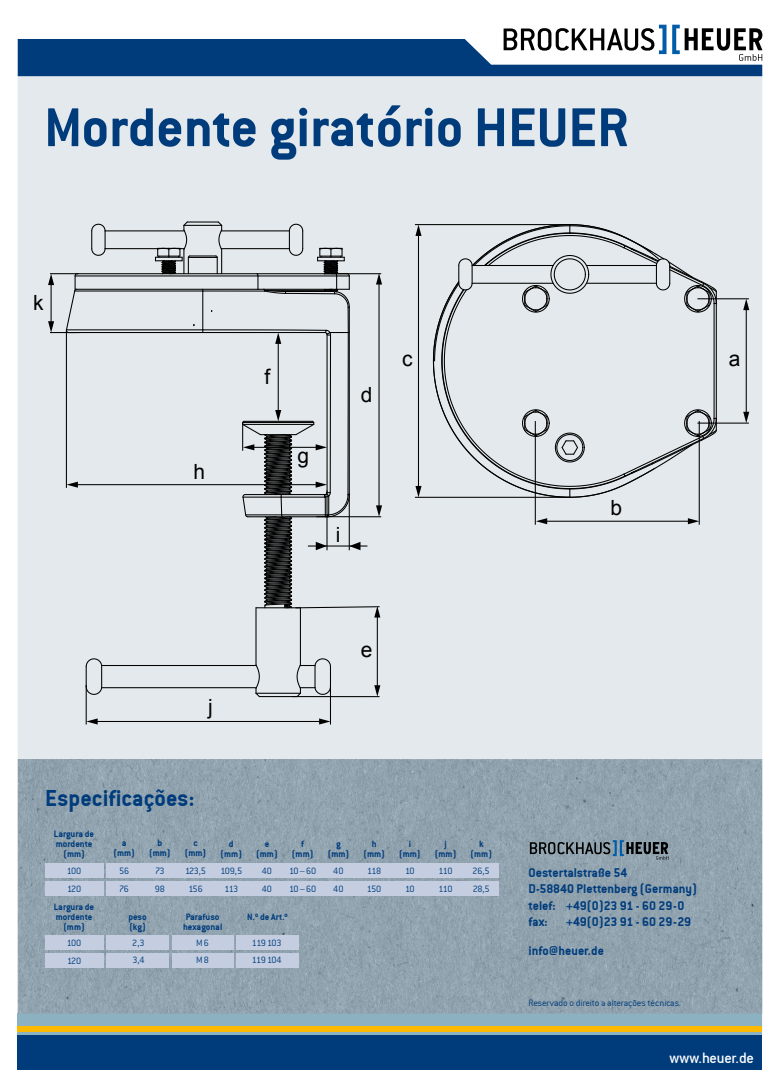
<style>
.page{position:relative;width:780px;height:1088px;background:#fff}
.page>*{position:absolute;margin:0;border:0;box-sizing:border-box;transform-origin:0 0}
.t1{font:60px "Conduit ITCTT Bold";color:#003c7c}
.t2{font:25px "Conduit ITCTT Bold";color:#003c7c}
.t3{font:20.88px "Arial";color:#000}
.t4{font:16.25px "Conduit Md ITCTT Medium";letter-spacing:-.015em;color:#fff}
.t5{font:13.75px/16.5px "Conduit ITCTT Bold";color:#003c7c}
.t6{font:10px "Conduit ITCTT Light";letter-spacing:-.02em;color:#003c7c}
.t7{font:10px/10px "Conduit ITCTT Bold";color:#003c7c;text-align:center}
</style>
<div class="page">
<div style="left:18px;top:75px;width:744px;height:957px;background:#e3e9ec"></div>
<div style="left:18px;top:1013px;width:744px;height:24px;background:#8cb2c2"></div>
<div style="left:18px;top:1026px;width:744px;height:5px;background:#fbba00"></div>
<div style="left:18px;top:1035px;width:744px;height:35px;background:#003c7c"></div>
<svg style="left:18px;top:25px;width:744px;height:51px"></svg>
<img style="left:18px;top:759px;width:744px;height:254px">
<div style="left:45px;top:935px;width:58px;height:15px;background:#c4cee0"></div>
<div style="left:106px;top:935px;width:63px;height:15px;background:#c4cee0"></div>
<div style="left:45px;top:953px;width:58px;height:15px;background:#c4cee0"></div>
<div style="left:106px;top:953px;width:63px;height:15px;background:#c4cee0"></div>
<div style="left:106px;top:881px;width:393px;height:15px;background:#c4cee0"></div>
<div style="left:45px;top:863px;width:58px;height:15px;background:#c4cee0"></div>
<div style="left:106px;top:863px;width:393px;height:15px;background:#c4cee0"></div>
<div style="left:45px;top:881px;width:58px;height:15px;background:#c4cee0"></div>
<hr style="left:102px;top:687px;width:154px;height:1px;background:#000">
<hr style="left:102px;top:665px;width:154px;height:1px;background:#000">
<hr style="left:105px;top:230px;width:79px;height:1px;background:#000">
<hr style="left:105px;top:248px;width:53px;height:1px;background:#000">
<hr style="left:69px;top:332px;width:134px;height:1px;background:#000">
<hr style="left:75px;top:290px;width:128px;height:1px;background:#000">
<hr style="left:66px;top:329px;width:137px;height:1px;background:#000">
<svg style="left:85px;top:658px;width:18px;height:37px"></svg>
<svg style="left:91px;top:223px;width:15px;height:33px"></svg>
<hr style="left:75px;top:289px;width:183px;height:1px;background:#000">
<hr style="left:77px;top:273px;width:180px;height:1px;background:#000">
<hr style="left:75px;top:275px;width:183px;height:1px;background:#000">
<svg style="left:48px;top:273px;width:33px;height:61px"></svg>
<hr style="left:86px;top:685px;width:1px;height:39px;background:#000">
<hr style="left:96px;top:721px;width:225px;height:1px;background:#000">
<svg style="left:86px;top:718px;width:12px;height:6px"></svg>
<hr style="left:66px;top:331px;width:1px;height:156px;background:#000">
<hr style="left:76px;top:484px;width:242px;height:1px;background:#000">
<svg style="left:67px;top:482px;width:11px;height:6px"></svg>
<svg style="left:155px;top:221px;width:227px;height:811px"></svg>
<svg style="left:432px;top:224px;width:285px;height:274px"></svg>
<hr style="left:415px;top:224px;width:154px;height:1px;background:#000">
<hr style="left:418px;top:234px;width:1px;height:254px;background:#000">
<svg style="left:415px;top:486px;width:6px;height:11px"></svg>
<svg style="left:415px;top:225px;width:6px;height:11px"></svg>
<hr style="left:415px;top:497px;width:154px;height:1px;background:#000">
<hr style="left:534px;top:421px;width:2px;height:103px;background:#000">
<hr style="left:545px;top:521px;width:145px;height:1px;background:#000">
<svg style="left:687px;top:518px;width:11px;height:6px"></svg>
<svg style="left:536px;top:518px;width:11px;height:6px"></svg>
<hr style="left:698px;top:421px;width:1px;height:103px;background:#000">
<hr style="left:698px;top:298px;width:50px;height:1px;background:#000">
<hr style="left:745px;top:308px;width:1px;height:106px;background:#000">
<svg style="left:743px;top:299px;width:6px;height:11px"></svg>
<svg style="left:743px;top:412px;width:6px;height:11px"></svg>
<hr style="left:698px;top:423px;width:50px;height:1px;background:#000">
<svg style="left:530px;top:840px;width:138px;height:20px;background:#677782"></svg>
<h1 class="t1" style="left:44px;top:92px;width:586px">Mordente giratório HEUER</h1>
<h3 class="t3" style="left:33px;top:289px;width:12px">k</h3>
<h3 class="t3" style="left:193px;top:458px;width:13px">h</h3>
<h3 class="t3" style="left:264px;top:362px;width:7px">f</h3>
<h3 class="t3" style="left:297px;top:442px;width:13px">g</h3>
<h3 class="t3" style="left:361px;top:381px;width:13px">d</h3>
<h3 class="t3" style="left:336px;top:521px;width:6px">i</h3>
<h3 class="t3" style="left:402px;top:345px;width:12px">c</h3>
<h3 class="t3" style="left:610px;top:494px;width:13px">b</h3>
<h3 class="t3" style="left:728px;top:345px;width:13px">a</h3>
<h3 class="t3" style="left:208px;top:693px;width:6px">j</h3>
<h2 class="t2" style="left:45px;top:783px;width:151px">Especificações:</h2>
<h3 class="t3" style="left:361px;top:636px;width:13px">e</h3>
<p class="t7" style="left:54px;top:828px;width:42px">Largura de mordente (mm)</p>
<p class="t6" style="left:67px;top:865px;width:16px">100</p>
<p class="t6" style="left:67px;top:884px;width:16px">120</p>
<p class="t7" style="left:113px;top:838px;width:23px">a (mm)</p>
<p class="t7" style="left:149px;top:838px;width:23px">b (mm)</p>
<p class="t7" style="left:185px;top:838px;width:23px">c (mm)</p>
<p class="t7" style="left:220px;top:838px;width:23px">d (mm)</p>
<p class="t7" style="left:328px;top:838px;width:23px">g (mm)</p>
<p class="t7" style="left:292px;top:838px;width:23px">f (mm)</p>
<p class="t7" style="left:399px;top:838px;width:23px">i (mm)</p>
<p class="t7" style="left:435px;top:838px;width:23px">j (mm)</p>
<p class="t7" style="left:470px;top:838px;width:23px">k (mm)</p>
<p class="t7" style="left:256px;top:838px;width:23px">e (mm)</p>
<p class="t7" style="left:363px;top:838px;width:23px">h (mm)</p>
<p class="t6" style="left:119px;top:865px;width:12px">56</p>
<p class="t6" style="left:155px;top:865px;width:11px">73</p>
<p class="t6" style="left:185px;top:865px;width:22px">123,5</p>
<p class="t6" style="left:220px;top:865px;width:23px">109,5</p>
<p class="t6" style="left:262px;top:865px;width:12px">40</p>
<p class="t6" style="left:289px;top:865px;width:29px">10–60</p>
<p class="t6" style="left:333px;top:865px;width:12px">40</p>
<p class="t6" style="left:367px;top:865px;width:16px">118</p>
<p class="t6" style="left:405px;top:865px;width:11px">10</p>
<p class="t6" style="left:438px;top:865px;width:16px">110</p>
<p class="t6" style="left:472px;top:865px;width:19px">26,5</p>
<p class="t6" style="left:119px;top:884px;width:11px">76</p>
<p class="t6" style="left:155px;top:884px;width:12px">98</p>
<p class="t6" style="left:188px;top:884px;width:16px">156</p>
<p class="t6" style="left:224px;top:884px;width:15px">113</p>
<p class="t6" style="left:262px;top:884px;width:12px">40</p>
<p class="t6" style="left:289px;top:884px;width:29px">10–60</p>
<p class="t6" style="left:333px;top:884px;width:12px">40</p>
<p class="t6" style="left:367px;top:884px;width:16px">150</p>
<p class="t6" style="left:405px;top:884px;width:11px">10</p>
<p class="t6" style="left:438px;top:884px;width:16px">110</p>
<p class="t6" style="left:472px;top:884px;width:18px">28,5</p>
<p class="t7" style="left:54px;top:902px;width:42px">Largura de mordente (mm)</p>
<p class="t7" style="left:128px;top:912px;width:20px">peso</p>
<p class="t7" style="left:247px;top:912px;width:42px">N.º de Art.º</p>
<p class="t7" style="left:129px;top:922px;width:18px">(kg)</p>
<p class="t7" style="left:183px;top:912px;width:41px;text-align:left">Parafuso hexagonal</p>
<p class="t6" style="left:67px;top:937px;width:16px">100</p>
<p class="t6" style="left:67px;top:955px;width:16px">120</p>
<p class="t6" style="left:132px;top:937px;width:14px">2,3</p>
<p class="t6" style="left:196px;top:937px;width:14px">M6</p>
<p class="t6" style="left:252px;top:937px;width:31px">119 103</p>
<p class="t6" style="left:132px;top:955px;width:14px">3,4</p>
<p class="t6" style="left:196px;top:955px;width:14px">M8</p>
<p class="t6" style="left:252px;top:955px;width:31px">119 104</p>
<h3 class="t5" style="left:528px;top:864px;width:170px">Oestertalstraße 54<br>D-58840 Plettenberg (Germany) telef: +49(0)23 91 - 60 29-0 fax:</h3>
<h3 class="t5" style="left:528px;top:907px;width:164px;line-height:29px;text-indent:37px">+49(0)23 91 - 60 29-29 info@heuer.de</h3>
<p class="t6" style="left:528px;top:998px;width:154px">Reservado o direito a alterações técnicas.</p>
<h3 class="t4" style="left:669px;top:1048px;width:86px">www.heuer.de</h3>
</div>
